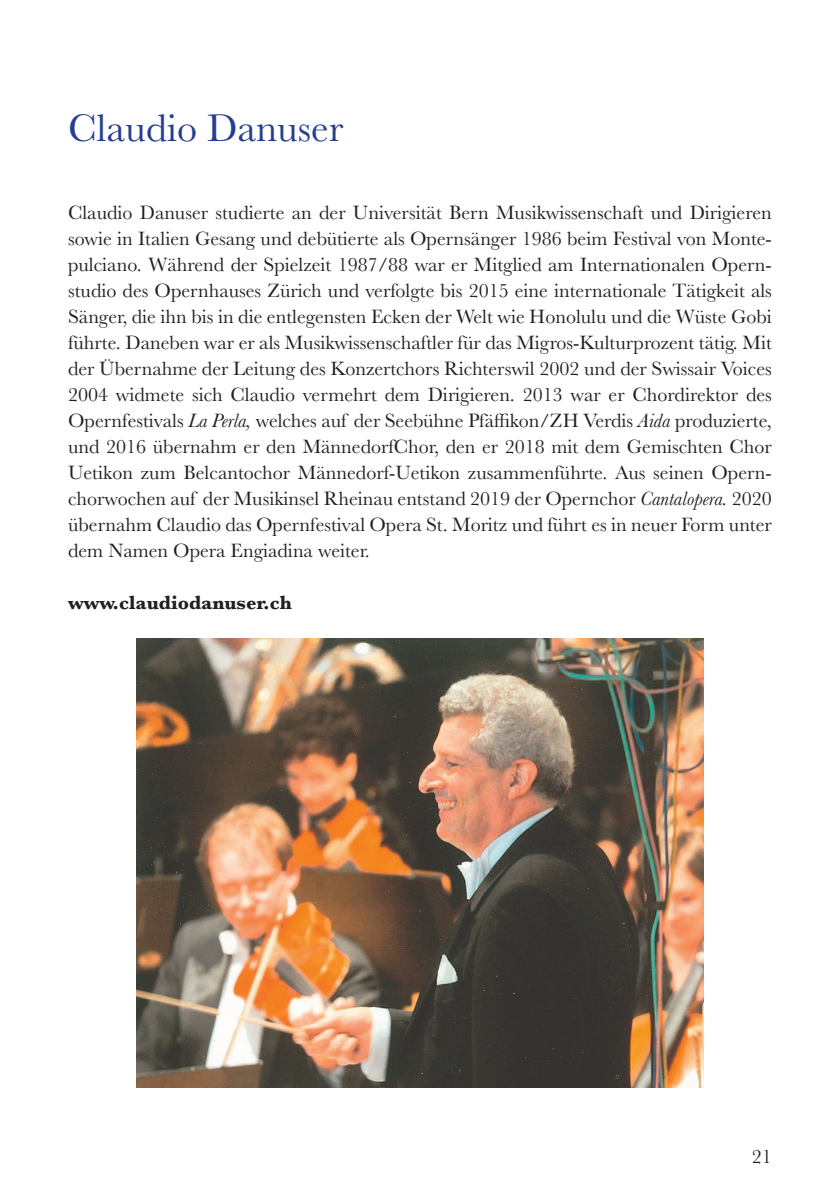
<style>
.page{position:relative;width:840px;height:1191px;background:#fff}
.page>*{position:absolute;margin:0;border:0;box-sizing:border-box;transform-origin:0 0}
.t1{font:40px "Baskerville";color:#253f8e}
.t2{font:20px/26px "Baskerville";color:#231f20;text-align:justify}
.t3{font:700 20px "Baskerville";color:#231f20}
.s1{font-style:italic}
</style>
<div class="page">
<img style="left:136px;top:638px;width:567px;height:449px">
<h1 class="t1" style="left:68px;top:102px;width:277px">Claudio Danuser</h1>
<p class="t2" style="left:68px;top:200px;width:705px">Claudio Danuser studierte an der Universität Bern Musikwissenschaft und Dirigieren sowie in Italien Gesang und debütierte als Opernsänger 1986 beim Festival von Monte&shy;pulciano. Während der Spielzeit 1987/88 war er Mitglied am Internationalen Opern&shy;studio des Opernhauses Zürich und verfolgte bis 2015 eine internationale Tätigkeit als Sänger, die ihn bis in die entlegensten Ecken der Welt wie Honolulu und die Wüste Gobi führte. Daneben war er als Musikwissenschaftler für das Migros-Kulturprozent tätig. Mit der Übernahme der Leitung des Konzertchors Richterswil 2002 und der Swissair Voices 2004 widmete sich Claudio vermehrt dem Dirigieren. 2013 war er Chordirektor des Opernfestivals <span class="s1">La Perla,</span> welches auf der Seebühne Pfäffikon/ZH Verdis <span class="s1">Aida</span> produzierte, und 2016 übernahm er den MännedorfChor, den er 2018 mit dem Gemischten Chor Uetikon zum Belcantochor Männedorf-Uetikon zusammenführte. Aus seinen Opern&shy;chorwochen auf der Musikinsel Rheinau entstand 2019 der Opernchor <span class="s1">Cantalopera.</span> 2020 übernahm Claudio das Opernfestival Opera St. Moritz und führt es in neuer Form unter dem Namen Opera Engiadina weiter.</p>
<p class="t3" style="left:68px;top:588px;width:225px">www.claudiodanuser.ch</p>
<p class="t2" style="left:751px;top:1143px;width:21px">21</p>
</div>
